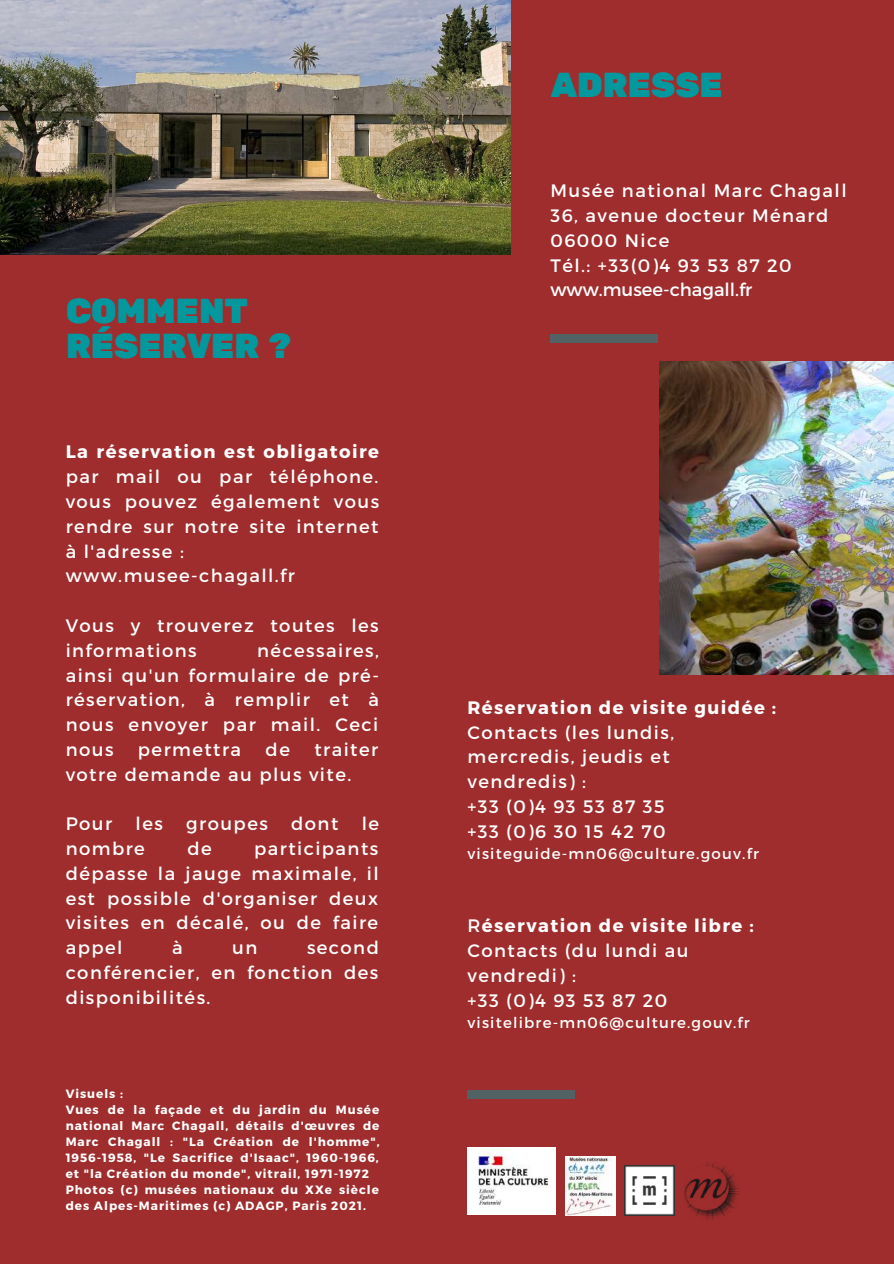
<style>
.page{position:relative;width:894px;height:1264px;background:#fff}
.page>*{position:absolute;margin:0;border:0;box-sizing:border-box;transform-origin:0 0}
.t1{font:34.5px/35px "Rubik One";letter-spacing:-.02em;color:#03989e}
.t2{font:18px/24.8px "Montserrat";letter-spacing:.08em;color:#fff}
.t3{font:700 18px "Montserrat";letter-spacing:.08em;color:#fff}
.t4{font:15px "Montserrat";letter-spacing:.08em;color:#fff}
.t5{font:700 12px/16px "Montserrat";letter-spacing:.08em;color:#fff}
.s1{font-weight:700}
</style>
<div class="page">
<div style="left:0;top:0;width:893px;height:1263px;background:#9f2d2d"></div>
<img style="left:0;top:0;width:510px;height:254px">
<img style="left:659px;top:361px;width:234px;height:313px">
<div style="left:550px;top:335px;width:108px;height:8px;background:#516164"></div>
<div style="left:467px;top:1090px;width:108px;height:8px;background:#516164"></div>
<img style="left:565px;top:1156px;width:50px;height:58px">
<img style="left:684px;top:1163px;width:54px;height:57px">
<img style="left:467px;top:1147px;width:88px;height:67px">
<img style="left:624px;top:1165px;width:50px;height:50px">
<h1 class="t1" style="left:66px;top:295px;width:227px">COMMENT<br>RÉSERVER ?</h1>
<p class="t3" style="left:66px;top:440px;width:315px">La réservation est obligatoire</p>
<p class="t2" style="left:66px;top:463px;width:315px">par mail ou par téléphone. vous pouvez également vous rendre sur notre site internet à l'adresse : www.musee-chagall.fr</p>
<p class="t2" style="left:66px;top:612px;width:314px">Vous y trouverez toutes les informations</p>
<p class="t2" style="left:66px;top:637px;width:315px;text-align:justify;text-indent:191px">nécessaires, ainsi qu'un formulaire de pré&shy;réservation, à remplir et à nous envoyer par mail. Ceci nous</p>
<p class="t2" style="left:66px;top:736px;width:314px;text-indent:249px">traiter votre demande au plus vite.</p>
<p class="t2" style="left:66px;top:810px;width:48px">Pour</p>
<p class="t2" style="left:135px;top:810px;width:29px">les</p>
<p class="t2" style="left:186px;top:810px;width:83px">groupes</p>
<p class="t2" style="left:291px;top:810px;width:49px">dont</p>
<p class="t2" style="left:361px;top:810px;width:19px">le</p>
<p class="t2" style="left:66px;top:835px;width:81px">nombre</p>
<p class="t2" style="left:187px;top:835px;width:26px">de</p>
<p class="t2" style="left:138px;top:736px;width:105px">permettra</p>
<p class="t2" style="left:265px;top:736px;width:26px">de</p>
<p class="t2" style="left:66px;top:835px;width:314px;text-align:justify;text-indent:188px">participants dépasse la jauge maximale, il est possible d'organiser deux visites en décalé, ou de faire appel</p>
<p class="t2" style="left:172px;top:934px;width:12px">à</p>
<p class="t2" style="left:232px;top:934px;width:27px">un</p>
<p class="t2" style="left:66px;top:934px;width:315px;text-align:justify;text-indent:241px">second conférencier, en fonction des disponibilités.</p>
<p class="t5" style="left:66px;top:1084px;width:315px">Visuels :<br>Vues de la façade et du jardin du Musée national Marc Chagall, détails d'œuvres de Marc Chagall : "La Création de l'homme", 1956-1958, "Le Sacrifice d'Isaac", 1960-1966, et "la Création du monde", vitrail, 1971-1972<br>Photos (c) musées nationaux du XXe siècle des Alpes-Maritimes (c) ADAGP, Paris 2021.</p>
<h1 class="t1" style="left:550px;top:69px;width:174px">ADRESSE</h1>
<p class="t2" style="left:550px;top:177px;width:297px">Musée national Marc Chagall<br>36, avenue docteur Ménard<br>06000 Nice<br>Tél.: +33(0)4 93 53 87 20 www.musee-chagall.fr</p>
<p class="t3" style="left:467px;top:695px;width:310px">Réservation de visite guidée :</p>
<p class="t2" style="left:467px;top:719px;width:208px">Contacts (les lundis, mercredis, jeudis et vendredis) :<br>+33 (0)4 93 53 87 35 +33 (0)6 30 15 42 70</p>
<p class="t4" style="left:467px;top:844px;width:293px">visiteguide-mn06@culture.gouv.fr</p>
<p class="t2" style="left:467px;top:912px;width:288px">R<span class="s1">éservation de visite libre :<br></span>Contacts (du lundi au vendredi) :<br>+33 (0)4 93 53 87 20</p>
<p class="t4" style="left:467px;top:1013px;width:284px">visitelibre-mn06@culture.gouv.fr</p>
</div>
